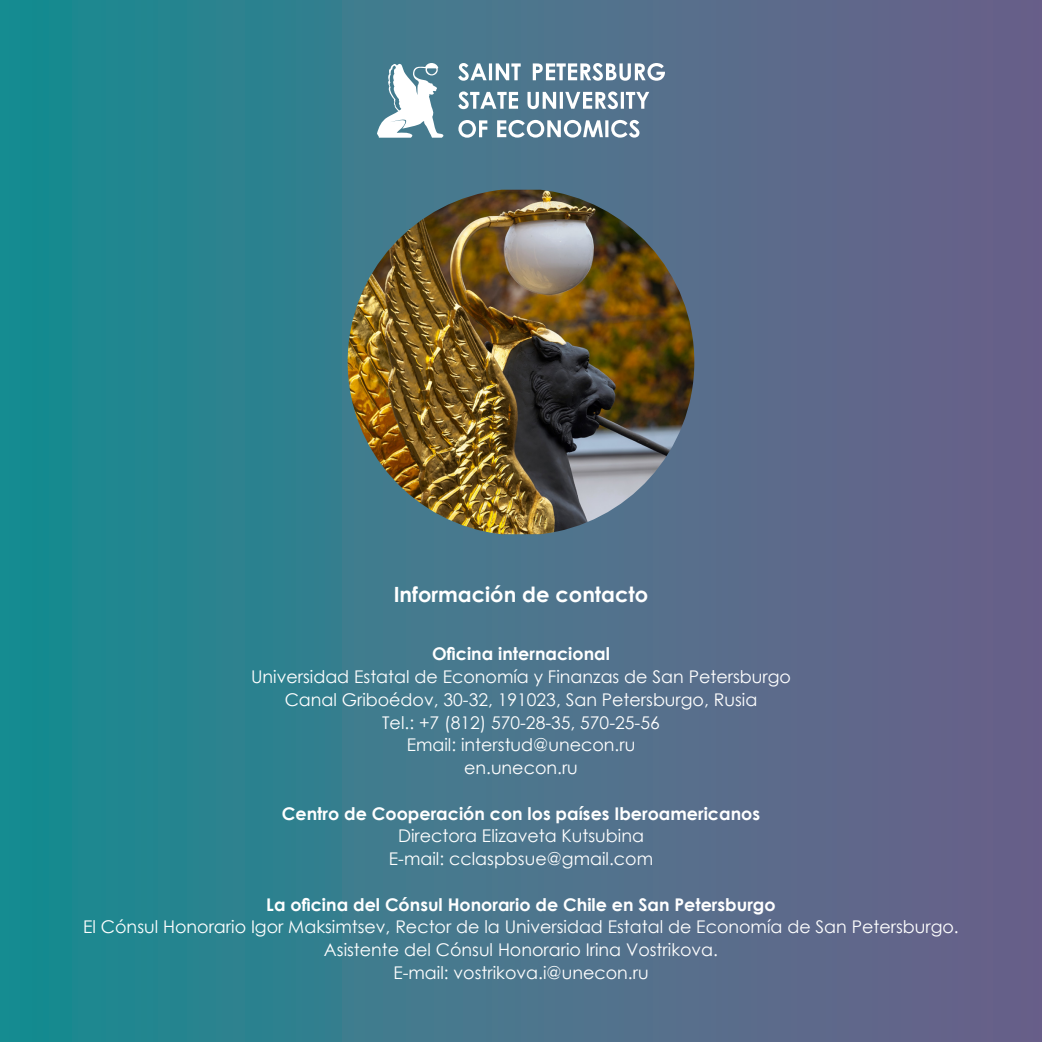
<style>
.page{position:relative;width:1042px;height:1042px;background:#fff}
.page>*{position:absolute;margin:0;border:0;box-sizing:border-box;transform-origin:0 0}
.t1{font:700 21px "Century Gothic";color:#fff}
.t2{font:17.5px "Century Gothic";color:#fff}
.t3{font:700 17.5px "Century Gothic";color:#fff}
</style>
<div class="page">
<div style="left:0;top:0;width:1042px;height:1042px;background:linear-gradient(to right,#198c91,#715f89)"></div>
<img style="left:348px;top:190px;width:346px;height:344px">
<svg style="left:458px;top:63px;width:207px;height:75px"></svg>
<svg style="left:377px;top:63px;width:67px;height:75px"></svg>
<p class="t1" style="left:394px;top:578px;width:256px">Información de contacto</p>
<p class="t3" style="left:432px;top:641px;width:179px">Oficina internacional</p>
<p class="t2" style="left:251px;top:664px;width:541px">Universidad Estatal de Economía y Finanzas de San Petersburgo</p>
<p class="t2" style="left:285px;top:687px;width:474px">Canal Griboédov, 30-32, 191023, San Petersburgo, Rusia</p>
<p class="t2" style="left:382px;top:710px;width:279px">Tel.: +7 (812) 570-28-35, 570-25-56</p>
<p class="t2" style="left:407px;top:733px;width:230px">Email: interstud@unecon.ru</p>
<p class="t2" style="left:464px;top:755px;width:115px">en.unecon.ru</p>
<p class="t3" style="left:282px;top:800px;width:480px">Centro de Cooperación con los países Iberoamericanos</p>
<p class="t2" style="left:398px;top:824px;width:247px">Directora Elizaveta Kutsubina</p>
<p class="t2" style="left:389px;top:846px;width:266px">E-mail: cclaspbsue@gmail.com</p>
<p class="t3" style="left:266px;top:891px;width:511px">La oficina del Cónsul Honorario de Chile en San Petersburgo</p>
<p class="t2" style="left:83px;top:915px;width:877px">El Cónsul Honorario Igor Maksimtsev, Rector de la Universidad Estatal de Economía de San Petersburgo.</p>
<p class="t2" style="left:324px;top:937px;width:396px">Asistente del Cónsul Honorario Irina Vostrikova.</p>
<p class="t2" style="left:393px;top:960px;width:257px">E-mail: vostrikova.i@unecon.ru</p>
</div>
